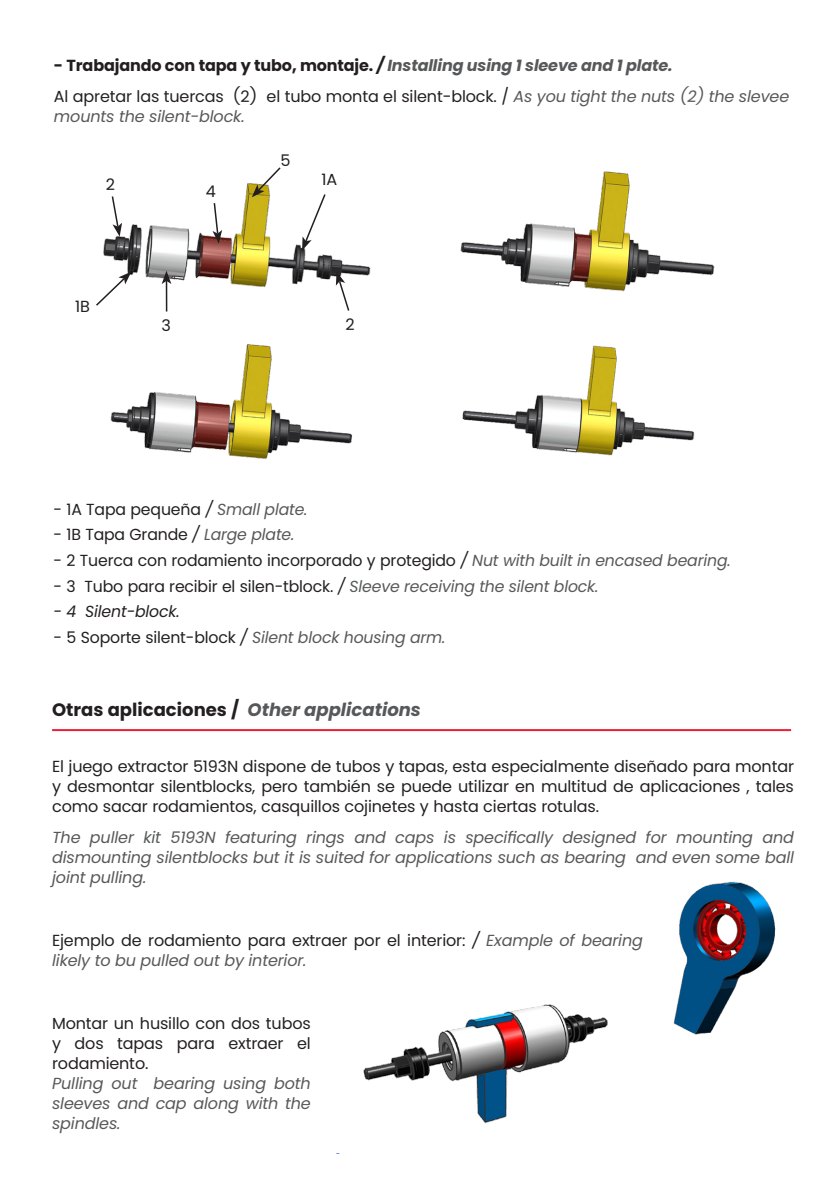
<style>
.page{position:relative;width:840px;height:1191px;background:#fff}
.page>*{position:absolute;margin:0;border:0;box-sizing:border-box;transform-origin:0 0}
.t1{font:700 18px "Poppins";color:#231f20}
.t2{font:16px/20px "Poppins";letter-spacing:-.01em;color:#231f20;text-align:justify}
.t3{font:italic 16px/20px "Poppins";letter-spacing:-.01em;color:#57585a}
.t4{font:700 16px "Poppins";letter-spacing:-.01em;color:#231f20}
.t5{font:italic 16px "Poppins";letter-spacing:-.01em;color:#231f20}
.s1{font-style:italic}
.s2{font-style:italic;color:#57585a}
.s3{font-style:normal;color:#231f20}
.s4{color:#231f20}
</style>
<div class="page">
<img style="left:110px;top:344px;width:242px;height:115px">
<img style="left:460px;top:171px;width:255px;height:121px">
<img style="left:462px;top:345px;width:233px;height:111px">
<img style="left:103px;top:183px;width:268px;height:129px">
<svg style="left:111px;top:195px;width:11px;height:42px"></svg>
<svg style="left:302px;top:193px;width:25px;height:58px"></svg>
<svg style="left:96px;top:272px;width:35px;height:35px"></svg>
<svg style="left:212px;top:201px;width:10px;height:43px"></svg>
<hr style="left:166px;top:281px;width:1px;height:30px;background:#231f20">
<svg style="left:161px;top:271px;width:10px;height:13px"></svg>
<svg style="left:336px;top:271px;width:14px;height:41px"></svg>
<svg style="left:251px;top:167px;width:31px;height:30px"></svg>
<hr style="left:52px;top:729px;width:738px;height:2px;background:#ed1e37">
<img style="left:673px;top:881px;width:103px;height:154px">
<img style="left:363px;top:1004px;width:245px;height:120px">
<p class="t4" style="left:54px;top:56px;width:620px">- Trabajando con tapa y tubo, montaje. <span class="s1">/</span> <span class="s2">Installing using 1 sleeve and 1 plate.</span></p>
<p class="t3" style="left:54px;top:86px;width:736px"><span class="s3">Al apretar las tuercas (2) el tubo monta el silent-block. /</span> As you tight the nuts (2) the slevee mounts the silent-block.</p>
<p class="t2" style="left:106px;top:174px;width:11px">2</p>
<p class="t2" style="left:75px;top:297px;width:16px">1B</p>
<p class="t2" style="left:205px;top:181px;width:12px">4</p>
<p class="t2" style="left:161px;top:315px;width:11px">3</p>
<p class="t2" style="left:280px;top:150px;width:12px">5</p>
<p class="t2" style="left:321px;top:170px;width:17px">1A</p>
<p class="t2" style="left:345px;top:314px;width:11px">2</p>
<p class="t2" style="left:53px;top:499px;width:255px">- 1A Tapa pequeña <span class="s1">/</span> <span class="s2">Small plate.</span></p>
<p class="t2" style="left:53px;top:525px;width:242px">- 1B Tapa Grande <span class="s1">/</span> <span class="s2">Large plate.</span></p>
<p class="t2" style="left:53px;top:550px;width:678px">- 2 Tuerca con rodamiento incorporado y protegido <span class="s1">/</span> <span class="s2">Nut with built in encased bearing.</span></p>
<p class="t2" style="left:53px;top:576px;width:546px">- 3 Tubo para recibir el silen-tblock. <span class="s1">/</span> <span class="s2">Sleeve receiving the silent block.</span></p>
<p class="t5" style="left:53px;top:602px;width:128px">- 4 Silent-block.</p>
<p class="t3" style="left:53px;top:627px;width:393px"><span class="s3">- 5 Soporte silent-block</span> <span class="s4">/</span> Silent block housing arm.</p>
<p class="t1" style="left:52px;top:699px;width:370px">Otras aplicaciones / <span class="s2">Other applications</span></p>
<p class="t2" style="left:52px;top:756px;width:743px">El juego extractor 5193N dispone de tubos y tapas, esta especialmente diseñado para montar y desmontar silentblocks, pero también se puede utilizar en multitud de aplicaciones , tales como sacar rodamientos, casquillos cojinetes y hasta ciertas rotulas.</p>
<p class="t3" style="left:52px;top:827px;width:743px;text-align:justify">The puller kit 5193N featuring rings and caps is specifically designed for mounting and dismounting silentblocks but it is suited for applications such as bearing and even some ball joint pulling.</p>
<p class="t3" style="left:52px;top:930px;width:592px"><span class="s3">Ejemplo de rodamiento para extraer por el interior:</span> <span class="s4">/</span> Example of bearing likely to bu pulled out by interior.</p>
<p class="t2" style="left:52px;top:1013px;width:260px">Montar un husillo con dos tubos y dos tapas para extraer el rodamiento.</p>
<p class="t3" style="left:52px;top:1073px;width:260px;text-align:justify">Pulling out bearing using both sleeves and cap along with the spindles.</p>
</div>
